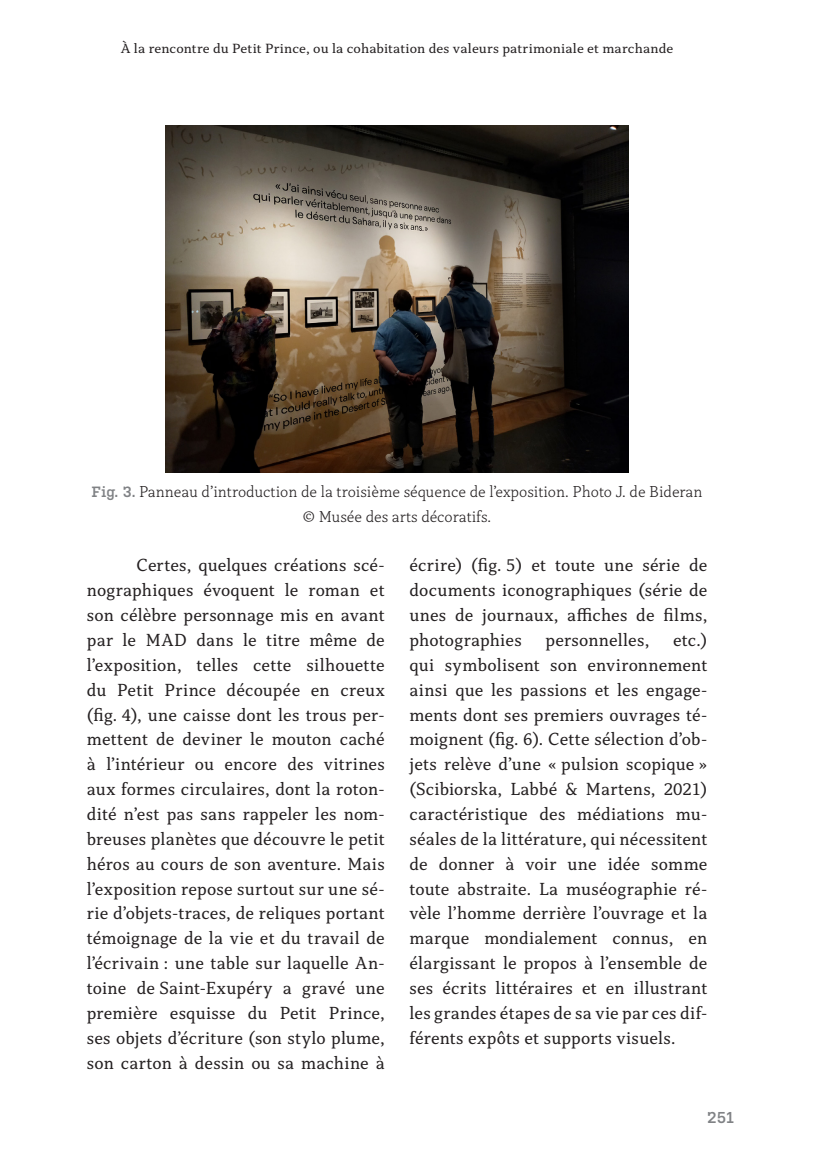
<style>
.page{position:relative;width:819px;height:1166px;background:#fff}
.page>*{position:absolute;margin:0;border:0;box-sizing:border-box;transform-origin:0 0}
.Texte_retrait_2_colonnes{font:18.38px/24.8px "Capitolina";letter-spacing:.005em;color:#231f20;text-align:justify}
.Légende{font:300 16.62px/24.8px "Capitolina";color:#231f20;text-align:center}
.t1{font:600 15.75px "Kulturista";color:#808285}
.t2{font:14px "Capitolina";letter-spacing:.005em;color:#231f20;scale:1.05 1}
.s1{font-family:"Kulturista";font-weight:600;font-size:14.88px;color:#808285}
</style>
<div class="page">
<img style="left:166px;top:125px;width:462px;height:347px">
<p class="t2" style="left:121px;top:40px;width:528px">À la rencontre du Petit Prince, ou la cohabitation des valeurs patrimoniale et marchande</p>
<p class="Légende" style="left:92px;top:479px;width:612px"><span class="s1">Fig. 3.</span> Panneau d’introduction de la troisième séquence de l’exposition. Photo J. de Bideran © Musée des arts décoratifs.</p>
<p class="Texte_retrait_2_colonnes" style="left:87px;top:553px;width:299px;text-indent:50px">Certes, quelques créations scé&shy;nographiques évoquent le roman et son célèbre personnage mis en avant par le MAD dans le titre même de l’exposition, telles cette silhouette du Petit Prince découpée en creux (fig. 4), une caisse dont les trous per&shy;mettent de deviner le mouton caché à l’intérieur ou encore des vitrines aux formes circulaires, dont la roton&shy;dité n’est pas sans rappeler les nom&shy;breuses planètes que découvre le petit héros au cours de son aventure. Mais l’exposition repose surtout sur une sé&shy;rie d’objets-traces, de reliques portant témoignage de la vie et du travail de l’écrivain : une table sur laquelle An&shy;toine de Saint-Exupéry a gravé une première esquisse du Petit Prince, ses objets d’écriture (son stylo plume, son carton à dessin ou sa machine à</p>
<p class="Texte_retrait_2_colonnes" style="left:409px;top:553px;width:299px">écrire) (fig. 5) et toute une série de documents iconographiques (série de unes de journaux, affiches de films, photographies</p>
<p class="Texte_retrait_2_colonnes" style="left:409px;top:628px;width:299px;text-indent:263px">etc.) qui symbolisent son environnement ainsi que les passions et les engage&shy;ments dont ses premiers ouvrages té&shy;moignent (fig. 6). Cette sélection d’ob&shy;jets relève d’une « pulsion scopique » (Scibiorska, Labbé &amp; Martens, 2021) caractéristique des médiations mu&shy;séales de la littérature, qui nécessitent de donner à voir une idée somme toute abstraite. La muséographie ré&shy;vèle l’homme derrière l’ouvrage et la marque mondialement connus, en élargissant le propos à l’ensemble de ses écrits littéraires et en illustrant les grandes étapes de sa vie par ces dif&shy;férents expôts et supports visuels.</p>
<p class="Texte_retrait_2_colonnes" style="left:545px;top:628px;width:105px">personnelles,</p>
<p class="t1" style="left:707px;top:1108px;width:28px">251</p>
</div>
